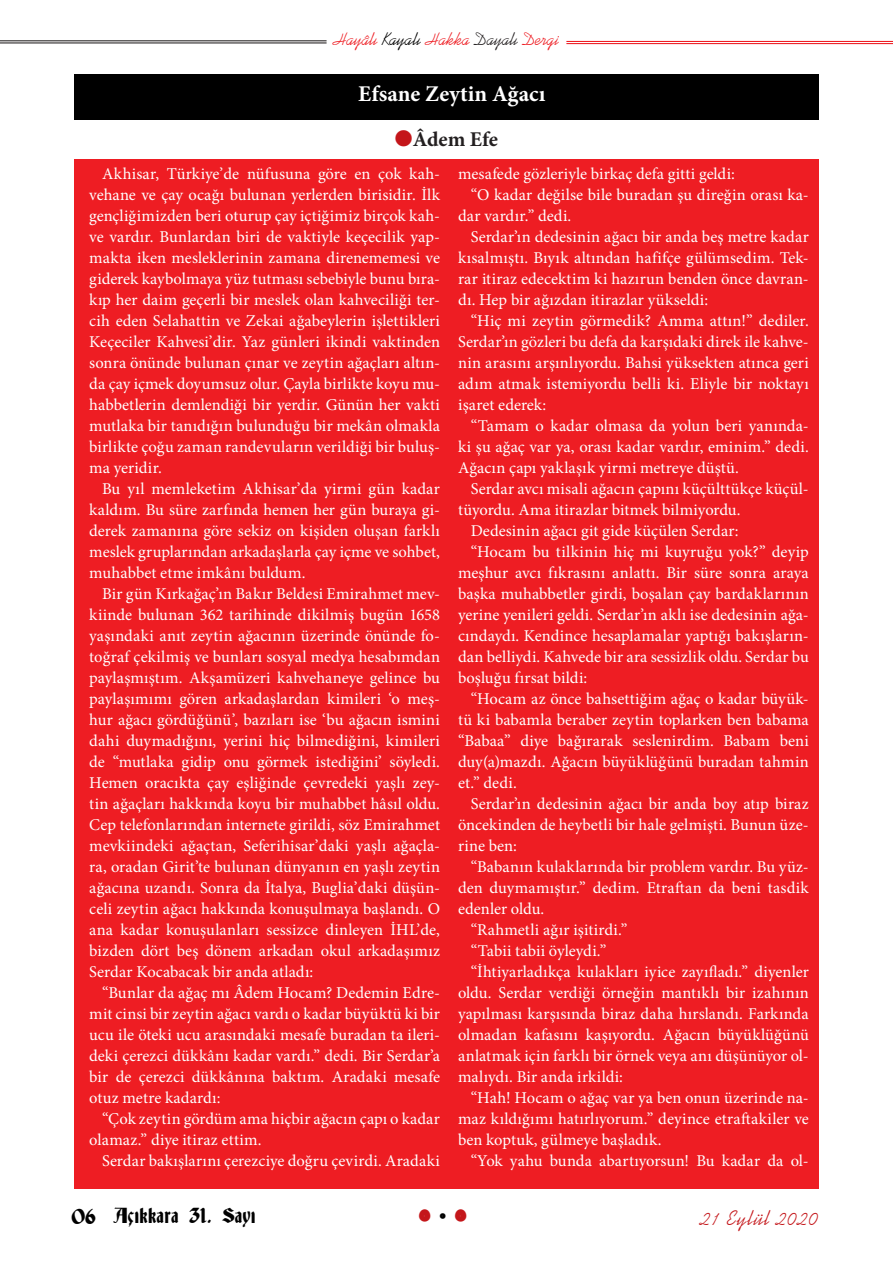
<style>
.page{position:relative;width:893px;height:1263px;background:#fff}
.page>*{position:absolute;margin:0;border:0;box-sizing:border-box;transform-origin:0 0}
.t1{font:700 22.5px "Minion Pro";color:#fff}
.t2{font:21px "Kaufmann BT";letter-spacing:.05em;color:#c4161a}
.t3{font:700 21px "Minion Pro";letter-spacing:-.005em;color:#231f20}
.t4{font:19.5px "Deutsch Gothic";letter-spacing:.015em;color:#000}
.t5{font:18px "Kaufmann BT";color:#ee1d23}
.t6{font:16.5px/21px "Minion Pro";letter-spacing:.01em;color:#fff;text-align:justify}
.s1{color:#000}
.s2{color:#231f20}
.s3{color:#c4161a}
</style>
<div class="page">
<hr style="left:0;top:42px;width:327px;height:1px;background:#231f20">
<hr style="left:0;top:40px;width:327px;height:1px;background:#231f20">
<hr style="left:566px;top:43px;width:327px;height:1px;background:#ee1d23">
<hr style="left:566px;top:41px;width:327px;height:1px;background:#ee1d23">
<div style="left:74px;top:159px;width:745px;height:1029px;background:#ee1d23"></div>
<div style="left:74px;top:74px;width:745px;height:46px;background:#000"></div>
<p class="t5" style="left:333px;top:28px;width:228px">Hayâlı <span class="s1">Kayalı</span> Hakka <span class="s2">Dayalı</span> Dergi</p>
<p class="t1" style="left:358px;top:78px;width:189px">Efsane Zeytin Ağacı</p>
<p class="t3" style="left:395px;top:125px;width:105px"><span class="s3">●</span>Âdem Efe</p>
<p class="t6" style="left:89px;top:163px;width:352px;text-indent:13px">Akhisar, Türkiye’de nüfusuna göre en çok kah&shy;vehane ve çay ocağı bulunan yerlerden birisidir. İlk gençliğimizden beri oturup çay içtiğimiz birçok kah&shy;ve vardır. Bunlardan biri de vaktiyle keçecilik yap&shy;makta iken mesleklerinin zamana direnememesi ve giderek kaybolmaya yüz tutması sebebiyle bunu bıra&shy;kıp her daim geçerli bir meslek olan kahveciliği ter&shy;cih eden Selahattin ve Zekai ağabeylerin işlettikleri Keçeciler Kahvesi’dir. Yaz günleri ikindi vaktinden sonra önünde bulunan çınar ve zeytin ağaçları altın&shy;da çay içmek doyumsuz olur. Çayla birlikte koyu mu&shy;habbetlerin demlendiği bir yerdir. Günün her vakti mutlaka bir tanıdığın bulunduğu bir mekân olmakla birlikte çoğu zaman randevuların verildiği bir buluş&shy;ma yeridir.</p>
<p class="t6" style="left:89px;top:478px;width:352px;text-indent:13px">Bu yıl memleketim Akhisar’da yirmi gün kadar kaldım. Bu süre zarfında hemen her gün buraya gi&shy;derek zamanına göre sekiz on kişiden oluşan farklı meslek gruplarından arkadaşlarla çay içme ve sohbet, muhabbet etme imkânı buldum.</p>
<p class="t6" style="left:89px;top:583px;width:352px;text-indent:13px">Bir gün Kırkağaç’ın Bakır Beldesi Emirahmet mev&shy;kiinde bulunan 362 tarihinde dikilmiş bugün 1658 yaşındaki anıt zeytin ağacının üzerinde önünde fo&shy;toğraf çekilmiş ve bunları sosyal medya hesabımdan paylaşmıştım. Akşamüzeri kahvehaneye gelince bu paylaşımımı gören arkadaşlardan kimileri ‘o meş&shy;hur ağacı gördüğünü’, bazıları ise ‘bu ağacın ismini dahi duymadığını, yerini hiç bilmediğini, kimileri de “mutlaka gidip onu görmek istediğini’ söyledi.<br>Hemen oracıkta çay eşliğinde çevredeki yaşlı zey&shy;tin ağaçları hakkında koyu bir muhabbet hâsıl oldu.<br>Cep telefonlarından internete girildi, söz Emirahmet mevkiindeki ağaçtan, Seferihisar’daki yaşlı ağaçla&shy;ra, oradan Girit’te bulunan dünyanın en yaşlı zeytin ağacına uzandı. Sonra da İtalya, Buglia’daki düşün&shy;celi zeytin ağacı hakkında konuşulmaya başlandı. O ana kadar konuşulanları sessizce dinleyen İHL’de, bizden dört beş dönem arkadan okul arkadaşımız Serdar Kocabacak bir anda atladı:</p>
<p class="t6" style="left:89px;top:982px;width:352px;text-indent:13px">“Bunlar da ağaç mı Âdem Hocam? Dedemin Edre&shy;mit cinsi bir zeytin ağacı vardı o kadar büyüktü ki bir ucu ile öteki ucu arasındaki mesafe buradan ta ileri&shy;deki çerezci dükkânı kadar vardı.” dedi. Bir Serdar’a bir de çerezci dükkânına baktım. Aradaki mesafe otuz metre kadardı:</p>
<p class="t6" style="left:89px;top:1108px;width:352px;text-indent:13px">“Çok zeytin gördüm ama hiçbir ağacın çapı o kadar olamaz.” diye itiraz ettim.</p>
<p class="t6" style="left:102px;top:1150px;width:339px">Serdar bakışlarını çerezciye doğru çevirdi. Aradaki</p>
<p class="t6" style="left:458px;top:163px;width:278px">mesafede gözleriyle birkaç defa gitti geldi:</p>
<p class="t6" style="left:458px;top:184px;width:352px;text-indent:13px">“O kadar değilse bile buradan şu direğin orası ka&shy;dar vardır.” dedi.</p>
<p class="t6" style="left:458px;top:226px;width:352px;text-indent:13px">Serdar’ın dedesinin ağacı bir anda beş metre kadar kısalmıştı. Bıyık altından hafifçe gülümsedim. Tek&shy;rar itiraz edecektim ki hazırun benden önce davran&shy;dı. Hep bir ağızdan itirazlar yükseldi:</p>
<p class="t6" style="left:458px;top:310px;width:352px;text-indent:13px">“Hiç mi zeytin görmedik? Amma attın!” dediler.<br>Serdar’ın gözleri bu defa da karşıdaki direk ile kahve&shy;nin arasını arşınlıyordu. Bahsi yüksekten atınca geri adım atmak istemiyordu belli ki. Eliyle bir noktayı işaret ederek:</p>
<p class="t6" style="left:458px;top:415px;width:352px;text-indent:13px">“Tamam o kadar olmasa da yolun beri yanında&shy;ki şu ağaç var ya, orası kadar vardır, eminim.” dedi.<br>Ağacın çapı yaklaşık yirmi metreye düştü.</p>
<p class="t6" style="left:458px;top:478px;width:352px;text-indent:13px">Serdar avcı misali ağacın çapını küçülttükçe küçül&shy;tüyordu. Ama itirazlar bitmek bilmiyordu.</p>
<p class="t6" style="left:471px;top:520px;width:269px">Dedesinin ağacı git gide küçülen Serdar:</p>
<p class="t6" style="left:458px;top:541px;width:352px;text-indent:13px">“Hocam bu tilkinin hiç mi kuyruğu yok?” deyip meşhur avcı fıkrasını anlattı. Bir süre sonra araya başka muhabbetler girdi, boşalan çay bardaklarının yerine yenileri geldi. Serdar’ın aklı ise dedesinin ağa&shy;cındaydı. Kendince hesaplamalar yaptığı bakışların&shy;dan belliydi. Kahvede bir ara sessizlik oldu. Serdar bu boşluğu fırsat bildi:</p>
<p class="t6" style="left:458px;top:688px;width:352px;text-indent:13px">“Hocam az önce bahsettiğim ağaç o kadar büyük&shy;tü ki babamla beraber zeytin toplarken ben babama “Babaa” diye bağırarak seslenirdim. Babam beni duy(a)mazdı. Ağacın büyüklüğünü buradan tahmin et.” dedi.</p>
<p class="t6" style="left:458px;top:793px;width:352px;text-indent:13px">Serdar’ın dedesinin ağacı bir anda boy atıp biraz öncekinden de heybetli bir hale gelmişti. Bunun üze&shy;rine ben:</p>
<p class="t6" style="left:458px;top:856px;width:352px;text-indent:13px">“Babanın kulaklarında bir problem vardır. Bu yüz&shy;den duymamıştır.” dedim. Etraftan da beni tasdik edenler oldu.</p>
<p class="t6" style="left:471px;top:919px;width:158px">“Rahmetli ağır işitirdi.”</p>
<p class="t6" style="left:471px;top:940px;width:137px">“Tabii tabii öyleydi.”</p>
<p class="t6" style="left:458px;top:961px;width:352px;text-indent:13px">“İhtiyarladıkça kulakları iyice zayıfladı.” diyenler oldu. Serdar verdiği örneğin mantıklı bir izahının yapılması karşısında biraz daha hırslandı. Farkında olmadan kafasını kaşıyordu. Ağacın büyüklüğünü anlatmak için farklı bir örnek veya anı düşünüyor ol&shy;malıydı. Bir anda irkildi:</p>
<p class="t6" style="left:458px;top:1087px;width:352px;text-indent:13px">“Hah! Hocam o ağaç var ya ben onun üzerinde na&shy;maz kıldığımı hatırlıyorum.” deyince etraftakiler ve ben koptuk, gülmeye başladık.</p>
<p class="t6" style="left:471px;top:1150px;width:339px">“Yok yahu bunda abartıyorsun! Bu kadar da ol-</p>
<p class="t4" style="left:71px;top:1206px;width:185px">06 Açıkkara 31. Sayı</p>
<p class="t2" style="left:701px;top:1206px;width:119px">21 Eylül 2020</p>
</div>
